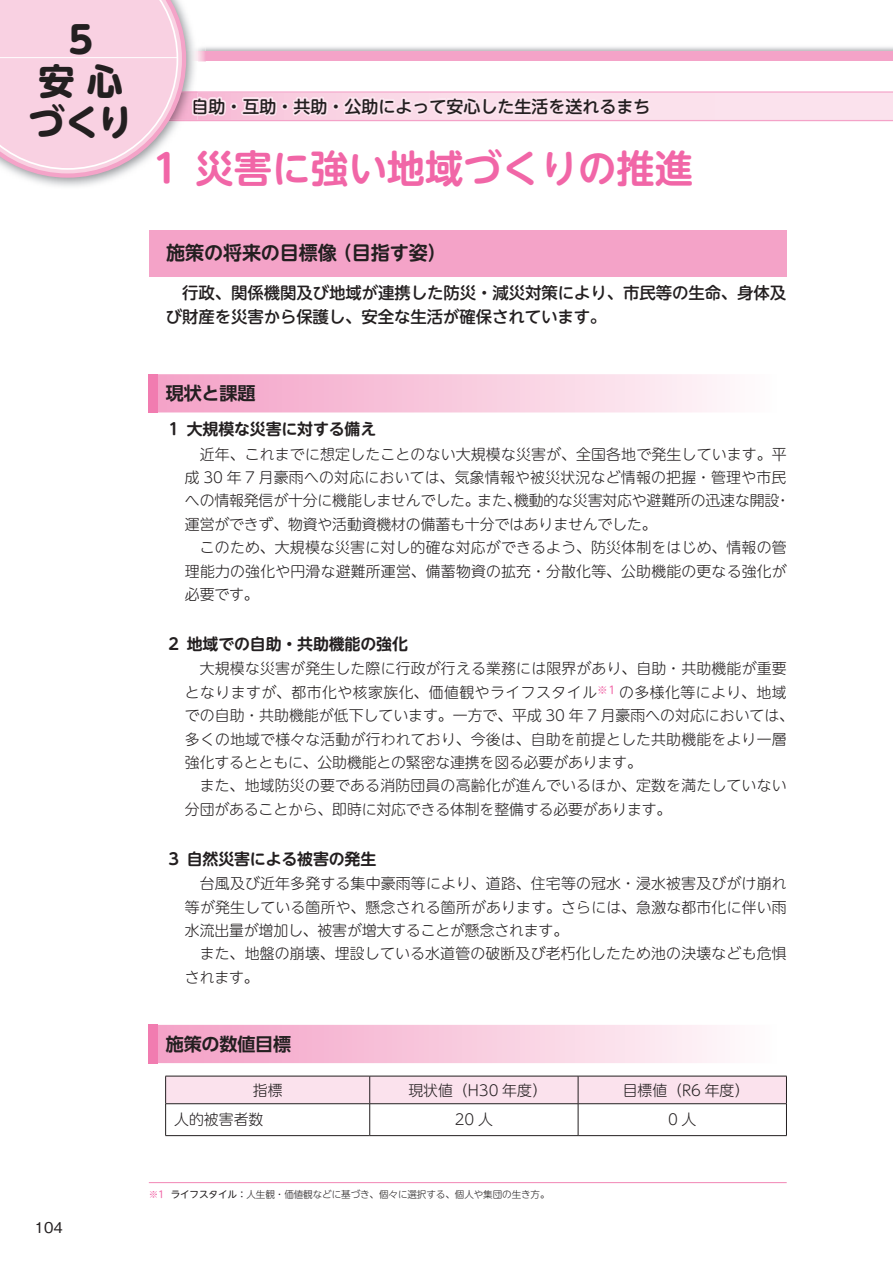
<style>
.page{position:relative;width:893px;height:1263px;background:#fff}
.page>*{position:absolute;margin:0;border:0;box-sizing:border-box;transform-origin:0 0}
.t1{font:700 38.25px "UD Shin M Go Pr 6 N De";color:#f166a7;scale:1.05 1}
.t2{font:700 37.2px "UD Shin M Go Pr 6 N";color:#231f20}
.t3{font:700 36.15px/41.4px "UD Shin M Go Pr 6 N";color:#231f20}
.t4{font:700 19.2px "UD Shin M Go Pr 6 N De";letter-spacing:-.01em;color:#231f20}
.t5{font:700 18px "UD Shin Go Pr 6 N De";letter-spacing:-.01em;color:#231f20}
.t6{font:500 16.95px "UD Shin M Go Pr 6 N";color:#231f20}
.t7{font:500 16.5px/24.5px "UD Shin M Go Pr 6 N";letter-spacing:-.01em;color:#231f20}
.t8{font:700 15.9px "UD Shin M Go Pr 6 N De";letter-spacing:-.01em;color:#231f20}
.t9{font:300 14.85px/23.4px "UD Shin M Go Pr 6 N";letter-spacing:.01em;color:#231f20}
.t10{font:300 14.85px/23.4px "UD Shin M Go Pr 6 N";letter-spacing:-.01em;color:#231f20}
.t11{font:500 14.85px "Gothic BBB Pro";color:#231f20}
.t12{font:300 9.6px "UD Shin M Go Pr 6 N";letter-spacing:-.01em;color:#231f20}
.s1{font-weight:400;color:#f166a7}
.s2{font-weight:400}
</style>
<div class="page">
<svg style="left:0;top:0;width:893px;height:178px"></svg>
<hr style="left:0;top:57px;width:177px;height:1px;background:#fff">
<div style="left:149px;top:230px;width:637px;height:46px;background:#f4a3c8"></div>
<svg style="left:157px;top:374px;width:568px;height:38px;background:#f8c8dd"></svg>
<svg style="left:157px;top:1025px;width:568px;height:38px;background:#f8c8dd"></svg>
<svg style="left:165px;top:1076px;width:622px;height:59px"></svg>
<hr style="left:165px;top:1103px;width:205px;height:1px;background:#231f20">
<hr style="left:165px;top:1104px;width:1px;height:31px;background:#231f20">
<hr style="left:370px;top:1103px;width:208px;height:1px;background:#231f20">
<hr style="left:369px;top:1104px;width:1px;height:31px;background:#231f20">
<hr style="left:578px;top:1103px;width:209px;height:1px;background:#231f20">
<hr style="left:578px;top:1104px;width:1px;height:31px;background:#231f20">
<hr style="left:786px;top:1104px;width:1px;height:31px;background:#231f20">
<hr style="left:165px;top:1135px;width:205px;height:1px;background:#231f20">
<hr style="left:370px;top:1135px;width:208px;height:1px;background:#231f20">
<hr style="left:578px;top:1135px;width:209px;height:1px;background:#231f20">
<div style="left:149px;top:374px;width:8px;height:38px;background:#f17cb0"></div>
<div style="left:149px;top:1025px;width:8px;height:38px;background:#f17cb0"></div>
<hr style="left:149px;top:1182px;width:638px;height:1px;background:#f287b6">
<h2 class="t2" style="left:62px;top:8px;width:39px">５</h2>
<h3 class="t3" style="left:28px;top:58px;width:106px">安 心づくり</h3>
<p class="t6" style="left:191px;top:92px;width:461px">自助・互助・共助・公助によって安心した生活を送れるまち</p>
<h1 class="t1" style="left:153px;top:135px;width:516px">1 災害に強い地域づくりの推進</h1>
<p class="t4" style="left:166px;top:237px;width:282px">施策の将来の目標像（目指す姿）</p>
<p class="t7" style="left:166px;top:279px;width:622px">　行政、関係機関及び地域が連携した防災・減災対策により、市民等の生命、身体及び財産を災害から保護し、安全な生活が確保されています。</p>
<p class="t5" style="left:166px;top:379px;width:91px">現状と課題</p>
<p class="t8" style="left:166px;top:415px;width:212px">１ 大規模な災害に対する備え</p>
<p class="t10" style="left:185px;top:441px;width:607px;text-indent:15px">近年、これまでに想定したことのない大規模な災害が、全国各地で発生しています。平成 30 年 7 月豪雨への対応においては、気象情報や被災状況など情報の把握・管理や市民への情報発信が十分に機能しませんでした。また、機動的な災害対応や避難所の迅速な開設・運営ができず、物資や活動資機材の備蓄も十分ではありませんでした。</p>
<p class="t9" style="left:185px;top:535px;width:603px;text-align:justify;text-indent:15px">このため、大規模な災害に対し的確な対応ができるよう、防災体制をはじめ、情報の管理能力の強化や円滑な避難所運営、備蓄物資の拡充・分散化等、公助機能の更なる強化が必要です。</p>
<p class="t8" style="left:166px;top:630px;width:244px">２ 地域での自助・共助機能の強化</p>
<p class="t9" style="left:185px;top:656px;width:611px;text-indent:15px">大規模な災害が発生した際に行政が行える業務には限界があり、自助・共助機能が重要となりますが、都市化や核家族化、価値観やライフスタイル<sup>※1</sup> の多様化等により、地域での自助・共助機能が低下しています。一方で、平成 30 年 7 月豪雨への対応においては、多くの地域で様々な活動が行われており、今後は、自助を前提とした共助機能をより一層強化するとともに、公助機能との緊密な連携を図る必要があります。</p>
<p class="t9" style="left:185px;top:773px;width:603px;text-indent:15px">また、地域防災の要である消防団員の高齢化が進んでいるほか、定数を満たしていない分団があることから、即時に対応できる体制を整備する必要があります。</p>
<p class="t8" style="left:166px;top:845px;width:212px">３ 自然災害による被害の発生</p>
<p class="t9" style="left:185px;top:871px;width:603px;text-align:justify;text-indent:15px">台風及び近年多発する集中豪雨等により、道路、住宅等の冠水・浸水被害及びがけ崩れ等が発生している箇所や、懸念される箇所があります。さらには、急激な都市化に伴い雨水流出量が増加し、被害が増大することが懸念されます。</p>
<p class="t9" style="left:185px;top:941px;width:603px;text-indent:15px">また、地盤の崩壊、埋設している水道管の破断及び老朽化したため池の決壊なども危惧されます。</p>
<p class="t5" style="left:166px;top:1029px;width:127px">施策の数値目標</p>
<p class="t9" style="left:253px;top:1077px;width:31px">指標</p>
<p class="t9" style="left:408px;top:1077px;width:140px">現状値（H30 年度）</p>
<p class="t9" style="left:623px;top:1077px;width:128px">目標値（R6 年度）</p>
<p class="t9" style="left:174px;top:1107px;width:91px">人的被害者数</p>
<p class="t9" style="left:455px;top:1107px;width:40px">20 人</p>
<p class="t9" style="left:668px;top:1107px;width:30px">0人</p>
<p class="t11" style="left:35px;top:1215px;width:30px">104</p>
<p class="t12" style="left:149px;top:1186px;width:402px"><span class="s1">※1</span> <span class="s2">ライフスタイル：</span>人生観・価値観などに基づき、個々に選択する、個人や集団の生き方。</p>
</div>
